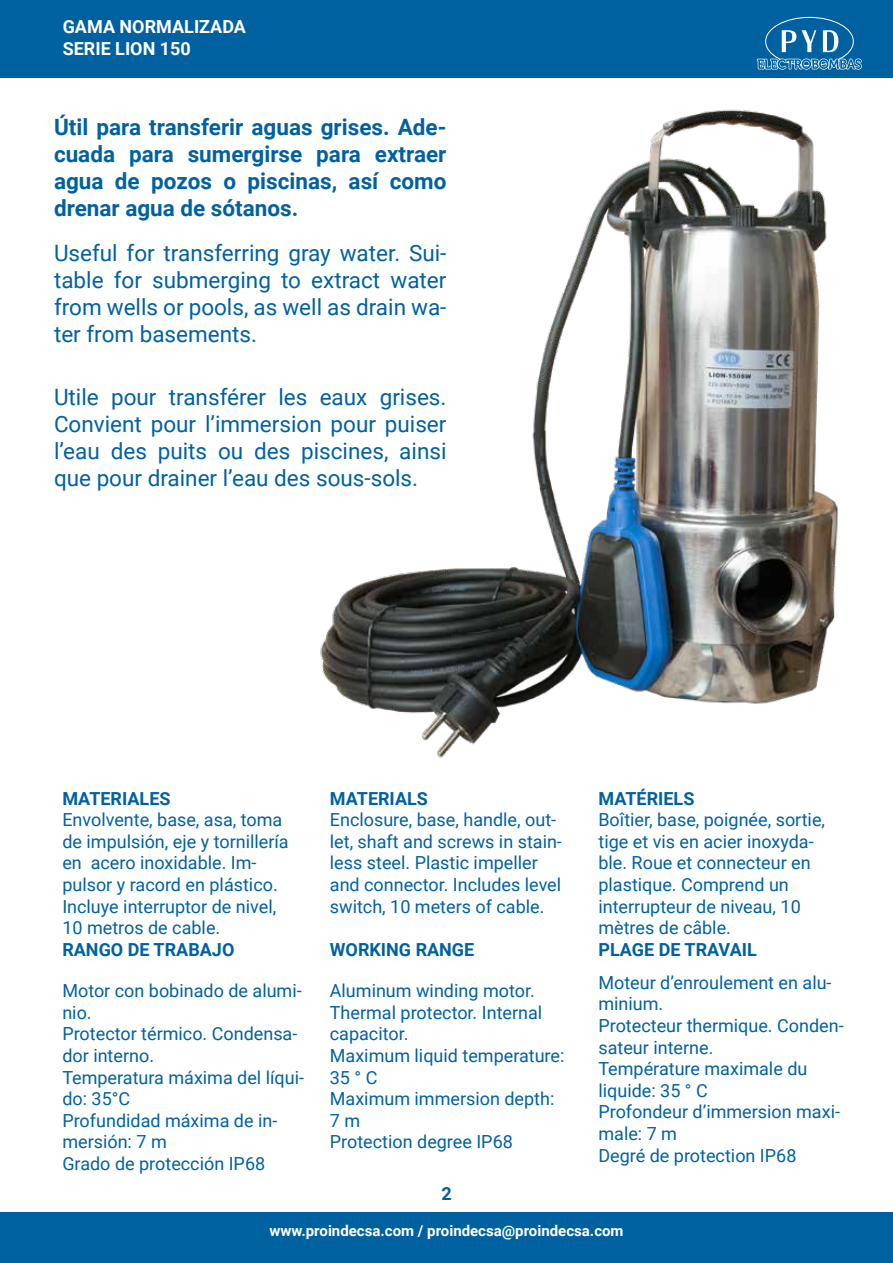
<style>
.page{position:relative;width:893px;height:1263px;background:#fff}
.page>*{position:absolute;margin:0;border:0;box-sizing:border-box;transform-origin:0 0}
.t1{font:22.5px/27px "Roboto";color:#0061a0;text-align:justify}
.t2{font:700 22.5px/27px "Roboto";color:#0061a0;text-align:justify}
.t3{font:18px/21.6px "Roboto";color:#0061a0}
.t4{font:700 18px "Roboto";color:#0061a0}
.t5{font:700 18px/21.6px "Roboto";color:#fff}
.t6{font:700 15px "Roboto";color:#fff}
</style>
<div class="page">
<div style="left:0;top:0;width:893px;height:77px;background:#0061a0"></div>
<div style="left:0;top:1212px;width:893px;height:51px;background:#0061a0"></div>
<svg style="left:756px;top:28px;width:106px;height:50px"></svg>
<img style="left:320px;top:109px;width:518px;height:649px">
<p class="t5" style="left:63px;top:16px;width:185px">GAMA NORMALIZADA<br>SERIE LION 150</p>
<p class="t2" style="left:54px;top:112px;width:394px">Útil para transferir aguas grises. Ade&shy;cuada para sumergirse para extraer agua de pozos o piscinas, así como drenar agua de sótanos.</p>
<p class="t1" style="left:54px;top:238px;width:394px">Useful for transferring gray water. Sui&shy;table for submerging to extract water from wells or pools, as well as drain wa&shy;ter from basements.</p>
<p class="t1" style="left:54px;top:382px;width:394px">Utile pour transférer les eaux grises.<br>Convient pour l’immersion pour puiser l’eau des puits ou des piscines, ainsi que pour drainer l’eau des sous-sols.</p>
<p class="t4" style="left:62px;top:785px;width:110px">MATERIALES</p>
<p class="t3" style="left:62px;top:808px;width:228px">Envolvente, base, asa, toma de impulsión, eje y tornillería en acero inoxidable. Im&shy;pulsor y racord en plástico.<br>Incluye interruptor de nivel,<br>10 metros de cable.</p>
<p class="t4" style="left:62px;top:937px;width:174px">RANGO DE TRABAJO</p>
<p class="t3" style="left:62px;top:979px;width:243px">Motor con bobinado de alumi&shy;nio.<br>Protector térmico. Condensa&shy;dor interno.<br>Temperatura máxima del líqui&shy;do: 35°C<br>Profundidad máxima de in&shy;mersión: 7 m<br>Grado de protección IP68</p>
<p class="t4" style="left:330px;top:785px;width:100px">MATERIALS</p>
<p class="t3" style="left:330px;top:808px;width:234px">Enclosure, base, handle, out&shy;let, shaft and screws in stain&shy;less steel. Plastic impeller and connector. Includes level switch, 10 meters of cable.</p>
<p class="t4" style="left:330px;top:937px;width:146px">WORKING RANGE</p>
<p class="t3" style="left:330px;top:979px;width:236px">Aluminum winding motor.<br>Thermal protector. Internal capacitor.<br>Maximum liquid temperature:<br>35 ° C<br>Maximum immersion depth:<br>7 m<br>Protection degree IP68</p>
<p class="t4" style="left:441px;top:1181px;width:12px">2</p>
<p class="t4" style="left:598px;top:785px;width:97px">MATÉRIELS</p>
<p class="t3" style="left:598px;top:808px;width:228px">Boîtier, base, poignée, sortie, tige et vis en acier inoxyda&shy;ble. Roue et connecteur en plastique. Comprend un interrupteur de niveau, 10 mètres de câble.</p>
<p class="t4" style="left:598px;top:937px;width:160px">PLAGE DE TRAVAIL</p>
<p class="t3" style="left:598px;top:971px;width:247px">Moteur d’enroulement en alu&shy;minium.<br>Protecteur thermique. Conden&shy;sateur interne.<br>Température maximale du liquide: 35 ° C<br>Profondeur d’immersion maxi&shy;male: 7 m<br>Degré de protection IP68</p>
<p class="t6" style="left:269px;top:1220px;width:356px">www.proindecsa.com / proindecsa@proindecsa.com</p>
</div>
